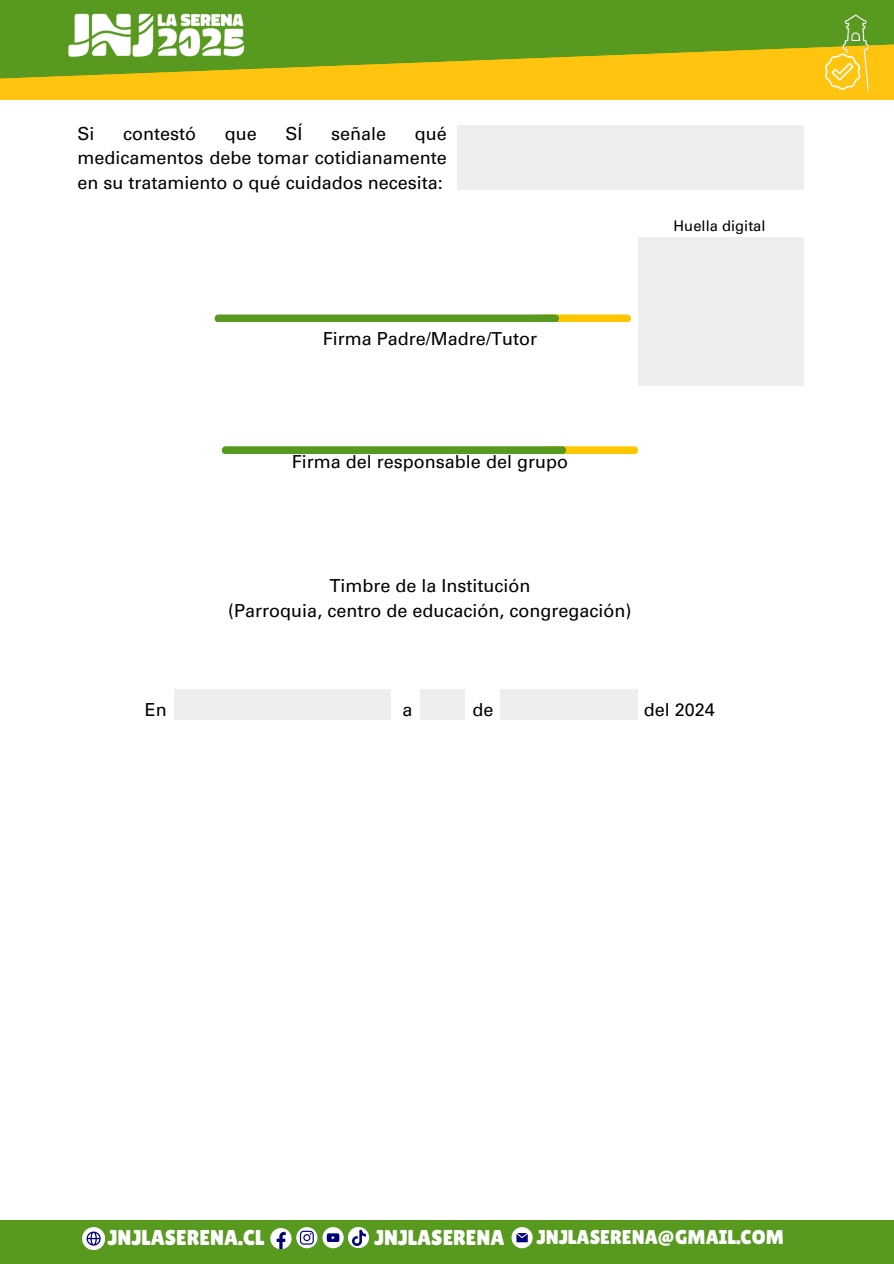
<style>
.page{position:relative;width:894px;height:1264px;background:#fff}
.page>*{position:absolute;margin:0;border:0;box-sizing:border-box;transform-origin:0 0}
.t1{font:21.45px "Lilita One";color:#fff}
.t2{font:19.95px "Lilita One";color:#fff}
.t3{font:18px/24.8px "Univers LT Pro 55 Roman";color:#000;text-align:justify}
.t4{font:14.7px "Univers LT Pro 55 Roman";color:#000}
</style>
<div class="page">
<div style="left:0;top:0;width:893px;height:100px;background:#fec40f"></div>
<svg style="left:0;top:0;width:893px;height:79px;fill:#589920"></svg>
<img style="left:836px;top:11px;width:37px;height:79px">
<svg style="left:824px;top:53px;width:36px;height:36px"></svg>
<img style="left:60px;top:3px;width:191px;height:60px">
<div style="left:421px;top:689px;width:44px;height:30px;background:#efeeef"></div>
<div style="left:0;top:1220px;width:893px;height:43px;background:#589920"></div>
<svg style="left:348px;top:1226px;width:21px;height:22px"></svg>
<img style="left:351px;top:1230px;width:15px;height:14px">
<svg style="left:270px;top:1227px;width:73px;height:22px"></svg>
<svg style="left:511px;top:1227px;width:21px;height:21px"></svg>
<svg style="left:82px;top:1227px;width:23px;height:22px"></svg>
<div style="left:457px;top:126px;width:346px;height:64px;background:#efeeef"></div>
<div style="left:536px;top:314px;width:94px;height:8px;background:#ffc700;border-radius:4px"></div>
<div style="left:214px;top:314px;width:345px;height:8px;background:#589920;border-radius:4px"></div>
<div style="left:543px;top:446px;width:95px;height:8px;background:#ffc700;border-radius:4px"></div>
<div style="left:222px;top:446px;width:344px;height:8px;background:#589920;border-radius:4px"></div>
<div style="left:175px;top:689px;width:216px;height:30px;background:#efeeef"></div>
<div style="left:500px;top:689px;width:138px;height:30px;background:#efeeef"></div>
<div style="left:638px;top:236px;width:165px;height:149px;background:#efeeef"></div>
<h2 class="t3" style="left:77px;top:123px;width:19px">Si</h2>
<h2 class="t3" style="left:123px;top:123px;width:74px">contestó</h2>
<h2 class="t3" style="left:225px;top:123px;width:34px">que</h2>
<h2 class="t3" style="left:285px;top:123px;width:19px">SÍ</h2>
<h2 class="t3" style="left:331px;top:123px;width:57px">señale</h2>
<h2 class="t3" style="left:77px;top:123px;width:371px;text-indent:337px">qué medicamentos debe tomar cotidianamente en su tratamiento o qué cuidados necesita:</h2>
<h2 class="t3" style="left:323px;top:328px;width:216px">Firma Padre/Madre/Tutor</h2>
<h2 class="t3" style="left:292px;top:452px;width:278px">Firma del responsable del grupo</h2>
<p class="t3" style="left:228px;top:576px;width:405px;text-align:center">Timbre de la Institución<br>(Parroquia, centro de educación, congregación)</p>
<p class="t4" style="left:673px;top:220px;width:93px">Huella digital</p>
<h1 class="t3" style="left:145px;top:699px;width:23px">En</h1>
<h1 class="t3" style="left:402px;top:699px;width:12px">a</h1>
<h1 class="t3" style="left:472px;top:699px;width:23px">de</h1>
<h1 class="t3" style="left:643px;top:699px;width:73px">del 2024</h1>
<h2 class="t1" style="left:108px;top:1225px;width:158px">JNJLASERENA.CL</h2>
<h2 class="t1" style="left:374px;top:1225px;width:132px">JNJLASERENA</h2>
<p class="t2" style="left:536px;top:1225px;width:249px">JNJLASERENA@GMAIL.COM</p>
</div>
